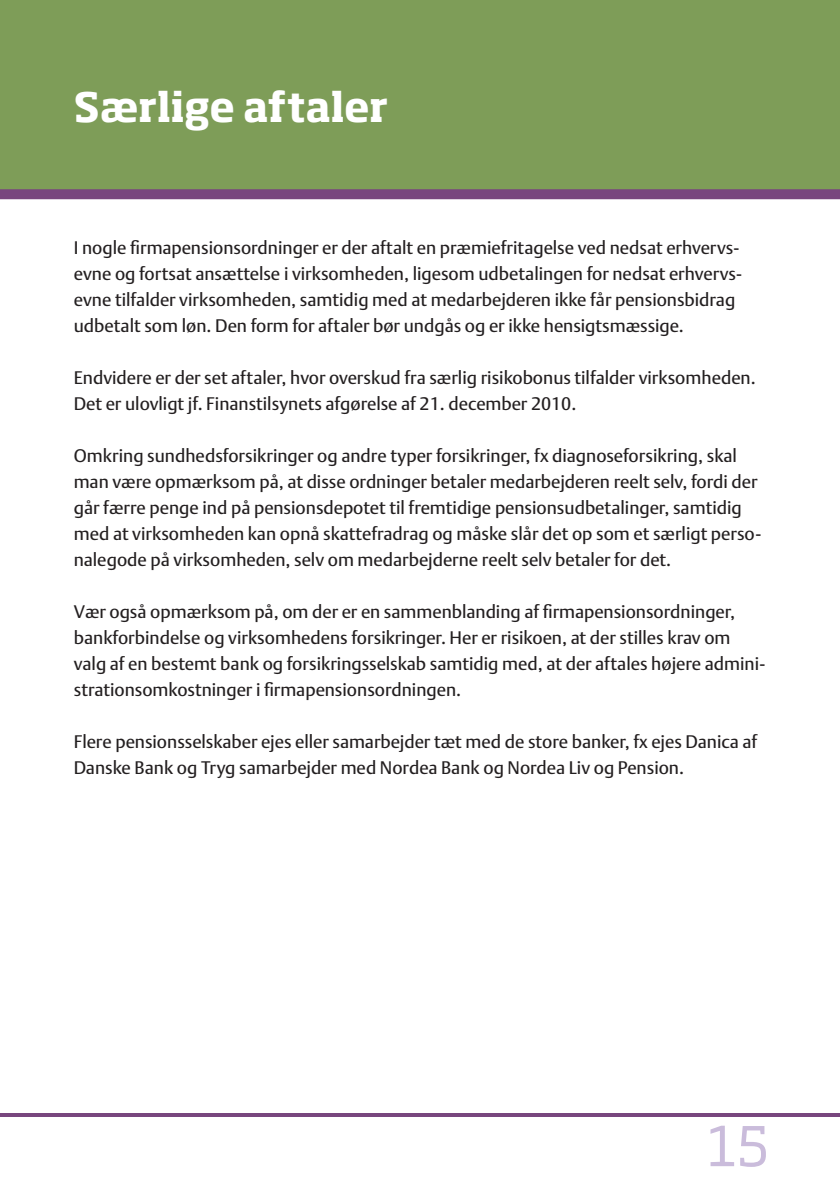
<style>
.page{position:relative;width:840px;height:1191px;background:#fff}
.page>*{position:absolute;margin:0;border:0;box-sizing:border-box;transform-origin:0 0}
.t1{font:54px "Soho Pro";color:#cabcdb}
.t2{font:700 40px "Soho Pro";letter-spacing:-.005em;color:#fff}
.t3{font:18px/26px "DTL Argo T";color:#231f20}
</style>
<div class="page">
<div style="left:0;top:0;width:839px;height:194px;background:#7e9d58"></div>
<div style="left:0;top:189px;width:839px;height:10px;background:#78467e"></div>
<hr style="left:0;top:1113px;width:839px;height:4px;background:#78467e">
<h2 class="t2" style="left:74px;top:78px;width:316px">Særlige aftaler</h2>
<p class="t3" style="left:74px;top:234px;width:669px">I nogle firmapensionsordninger er der aftalt en præmiefritagelse ved nedsat erhvervs&shy;evne og fortsat ansættelse i virksomheden, ligesom udbetalingen for nedsat erhvervs&shy;evne tilfalder virksomheden, samtidig med at medarbejderen ikke får pensionsbidrag udbetalt som løn. Den form for aftaler bør undgås og er ikke hensigtsmæssige.</p>
<p class="t3" style="left:74px;top:364px;width:683px">Endvidere er der set aftaler, hvor overskud fra særlig risikobonus tilfalder virksomheden.<br>Det er ulovligt jf. Finanstilsynets afgørelse af 21. december 2010.</p>
<p class="t3" style="left:74px;top:442px;width:688px">Omkring sundhedsforsikringer og andre typer forsikringer, fx diagnoseforsikring, skal man være opmærksom på, at disse ordninger betaler medarbejderen reelt selv, fordi der går færre penge ind på pensionsdepotet til fremtidige pensionsudbetalinger, samtidig med at virksomheden kan opnå skattefradrag og måske slår det op som et særligt perso&shy;nalegode på virksomheden, selv om medarbejderne reelt selv betaler for det.</p>
<p class="t3" style="left:74px;top:598px;width:692px">Vær også opmærksom på, om der er en sammenblanding af firmapensionsordninger, bankforbindelse og virksomhedens forsikringer. Her er risikoen, at der stilles krav om valg af en bestemt bank og forsikringsselskab samtidig med, at der aftales højere admini&shy;strationsomkostninger i firmapensionsordningen.</p>
<p class="t3" style="left:74px;top:728px;width:684px">Flere pensionsselskaber ejes eller samarbejder tæt med de store banker, fx ejes Danica af<br>Danske Bank og Tryg samarbejder med Nordea Bank og Nordea Liv og Pension.</p>
<h1 class="t1" style="left:706px;top:1109px;width:63px">15</h1>
</div>
